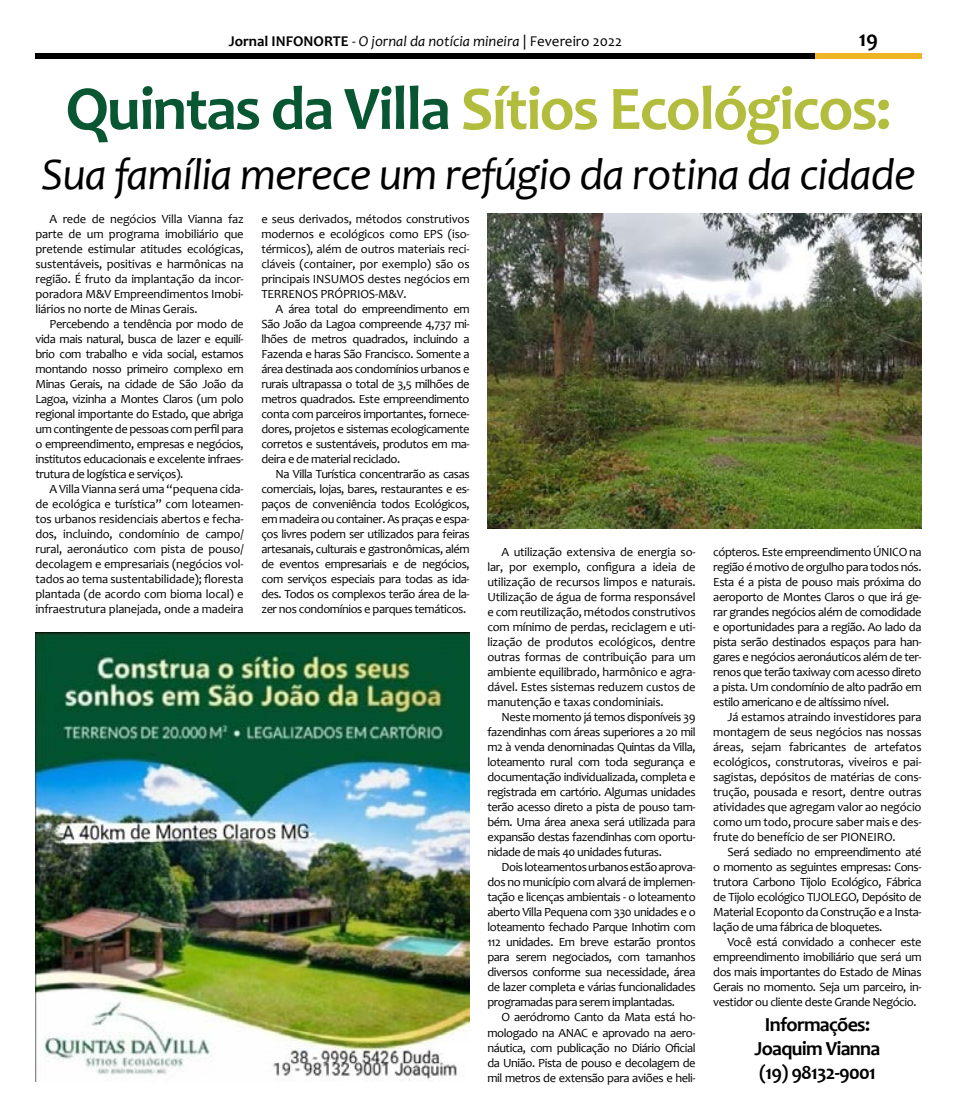
<style>
.page{position:relative;width:957px;height:1117px;background:#fff}
.page>*{position:absolute;margin:0;border:0;box-sizing:border-box;transform-origin:0 0}
.t1{font:700 62.5px "Candara";letter-spacing:-.03em;color:#b2bd3d}
.t2{font:italic 45px "Candara";letter-spacing:-.02em;color:#000}
.t3{font:700 22.5px "Candara";color:#000}
.t4{font:700 20px/24px "Candara";letter-spacing:-.035em;color:#000;text-align:center}
.t5{font:italic 15px "Candara";color:#000}
.t6{font:12.5px/15px "Candara";letter-spacing:-.035em;color:#000;text-align:justify}
.s1{font-weight:700;font-style:normal}
.s2{font-style:normal}
.s3{color:#095732}
</style>
<div class="page">
<div style="left:815px;top:53px;width:106px;height:6px;background:#f1b424"></div>
<div style="left:35px;top:53px;width:780px;height:6px;background:#000"></div>
<img style="left:35px;top:632px;width:434px;height:449px">
<img style="left:487px;top:214px;width:434px;height:314px">
<p class="t5" style="left:229px;top:32px;width:395px"><span class="s1">Jornal INFONORTE</span> - O jornal da notícia mineira <span class="s2">| Fevereiro 2022</span></p>
<h3 class="t3" style="left:858px;top:25px;width:21px">19</h3>
<h1 class="t1" style="left:65px;top:69px;width:827px"><span class="s3">Quintas da Villa</span> Sítios Ecológicos:</h1>
<h2 class="t2" style="left:41px;top:146px;width:875px">Sua família merece um refúgio da rotina da cidade</h2>
<p class="t6" style="left:35px;top:211px;width:210px;text-indent:14px">A rede de negócios Villa Vianna faz parte de um programa imobiliário que pretende estimular atitudes ecológicas, sustentáveis, positivas e harmônicas na região. É fruto da implantação da incor&shy;poradora M&amp;V Empreendimentos Imobi&shy;liários no norte de Minas Gerais.</p>
<p class="t6" style="left:35px;top:316px;width:210px;text-indent:14px">Percebendo a tendência por modo de vida mais natural, busca de lazer e equilí&shy;brio com trabalho e vida social, estamos montando nosso primeiro complexo em Minas Gerais, na cidade de São João da Lagoa, vizinha a Montes Claros (um polo regional importante do Estado, que abriga um contingente de pessoas com perfil para o empreendimento, empresas e negócios, institutos educacionais e excelente infraes&shy;trutura de logística e serviços).</p>
<p class="t6" style="left:35px;top:481px;width:210px;text-indent:14px">A Villa Vianna será uma “pequena cida&shy;de ecológica e turística” com loteamen&shy;tos urbanos residenciais abertos e fecha&shy;dos, incluindo, condomínio de campo/ rural, aeronáutico com pista de pouso/ decolagem e empresariais (negócios vol&shy;tados ao tema sustentabilidade); floresta plantada (de acordo com bioma local) e infraestrutura planejada, onde a madeira</p>
<p class="t6" style="left:261px;top:211px;width:210px">e seus derivados, métodos construtivos modernos e ecológicos como EPS (iso&shy;térmicos), além de outros materiais reci&shy;cláveis (container, por exemplo) são os principais INSUMOS destes negócios em TERRENOS PRÓPRIOS-M&amp;V.</p>
<p class="t6" style="left:261px;top:301px;width:210px;text-indent:14px">A área total do empreendimento em São João da Lagoa compreende 4,737 mi&shy;lhões de metros quadrados, incluindo a Fazenda e haras São Francisco. Somente a área destinada aos condomínios urbanos e rurais ultrapassa o total de 3,5 milhões de metros quadrados. Este empreendimento conta com parceiros importantes, fornece&shy;dores, projetos e sistemas ecologicamente corretos e sustentáveis, produtos em ma&shy;deira e de material reciclado.</p>
<p class="t6" style="left:261px;top:466px;width:210px;text-indent:14px">Na Villa Turística concentrarão as casas comerciais, lojas, bares, restaurantes e es&shy;paços de conveniência todos Ecológicos, em madeira ou container. As praças e espa&shy;ços livres podem ser utilizados para feiras artesanais, culturais e gastronômicas, além de eventos empresariais e de negócios, com serviços especiais para todas as ida&shy;des. Todos os complexos terão área de la&shy;zer nos condomínios e parques temáticos.</p>
<p class="t6" style="left:713px;top:544px;width:210px">cópteros. Este empreendimento ÚNICO na região é motivo de orgulho para todos nós.<br>Esta é a pista de pouso mais próxima do aeroporto de Montes Claros o que irá ge&shy;rar grandes negócios além de comodidade e oportunidades para a região. Ao lado da pista serão destinados espaços para han&shy;gares e negócios aeronáuticos além de ter&shy;renos que terão taxiway com acesso direto a pista. Um condomínio de alto padrão em estilo americano e de altíssimo nível.</p>
<p class="t6" style="left:713px;top:709px;width:210px;text-indent:14px">Já estamos atraindo investidores para montagem de seus negócios nas nossas áreas, sejam fabricantes de artefatos ecológicos, construtoras, viveiros e pai&shy;sagistas, depósitos de matérias de cons&shy;trução, pousada e resort, dentre outras atividades que agregam valor ao negócio como um todo, procure saber mais e des&shy;frute do benefício de ser PIONEIRO.</p>
<p class="t6" style="left:713px;top:844px;width:210px;text-indent:14px">Será sediado no empreendimento até o momento as seguintes empresas: Cons&shy;trutora Carbono Tijolo Ecológico, Fábrica de Tijolo ecológico TIJOLEGO, Depósito de Material Ecoponto da Construção e a Insta&shy;lação de uma fábrica de bloquetes.</p>
<p class="t6" style="left:713px;top:934px;width:210px;text-indent:14px">Você está convidado a conhecer este empreendimento imobiliário que será um dos mais importantes do Estado de Minas Gerais no momento. Seja um parceiro, in&shy;vestidor ou cliente deste Grande Negócio.</p>
<h3 class="t4" style="left:754px;top:1011px;width:127px">Informações:<br>Joaquim Vianna (19) 98132-9001</h3>
<p class="t6" style="left:487px;top:544px;width:210px;text-indent:14px">A utilização extensiva de energia so&shy;lar, por exemplo, configura a ideia de utilização de recursos limpos e naturais.<br>Utilização de água de forma responsável e com reutilização, métodos construtivos com mínimo de perdas, reciclagem e uti&shy;lização de produtos ecológicos, dentre outras formas de contribuição para um ambiente equilibrado, harmônico e agra&shy;dável. Estes sistemas reduzem custos de manutenção e taxas condominiais.</p>
<p class="t6" style="left:487px;top:709px;width:210px;text-indent:14px">Neste momento já temos disponíveis 39 fazendinhas com áreas superiores a 20 mil m2 à venda denominadas Quintas da Villa, loteamento rural com toda segurança e documentação individualizada, completa e registrada em cartório. Algumas unidades terão acesso direto a pista de pouso tam&shy;bém. Uma área anexa será utilizada para expansão destas fazendinhas com oportu&shy;nidade de mais 40 unidades futuras.</p>
<p class="t6" style="left:487px;top:859px;width:210px;text-indent:14px">Dois loteamentos urbanos estão aprova&shy;dos no município com alvará de implemen&shy;tação e licenças ambientais - o loteamento aberto Villa Pequena com 330 unidades e o loteamento fechado Parque Inhotim com 112 unidades. Em breve estarão prontos para serem negociados, com tamanhos diversos conforme sua necessidade, área de lazer completa e várias funcionalidades programadas para serem implantadas.</p>
<p class="t6" style="left:487px;top:1009px;width:210px;text-indent:14px">O aeródromo Canto da Mata está ho&shy;mologado na ANAC e aprovado na aero&shy;náutica, com publicação no Diário Oficial da União. Pista de pouso e decolagem de mil metros de extensão para aviões e heli-</p>
</div>
